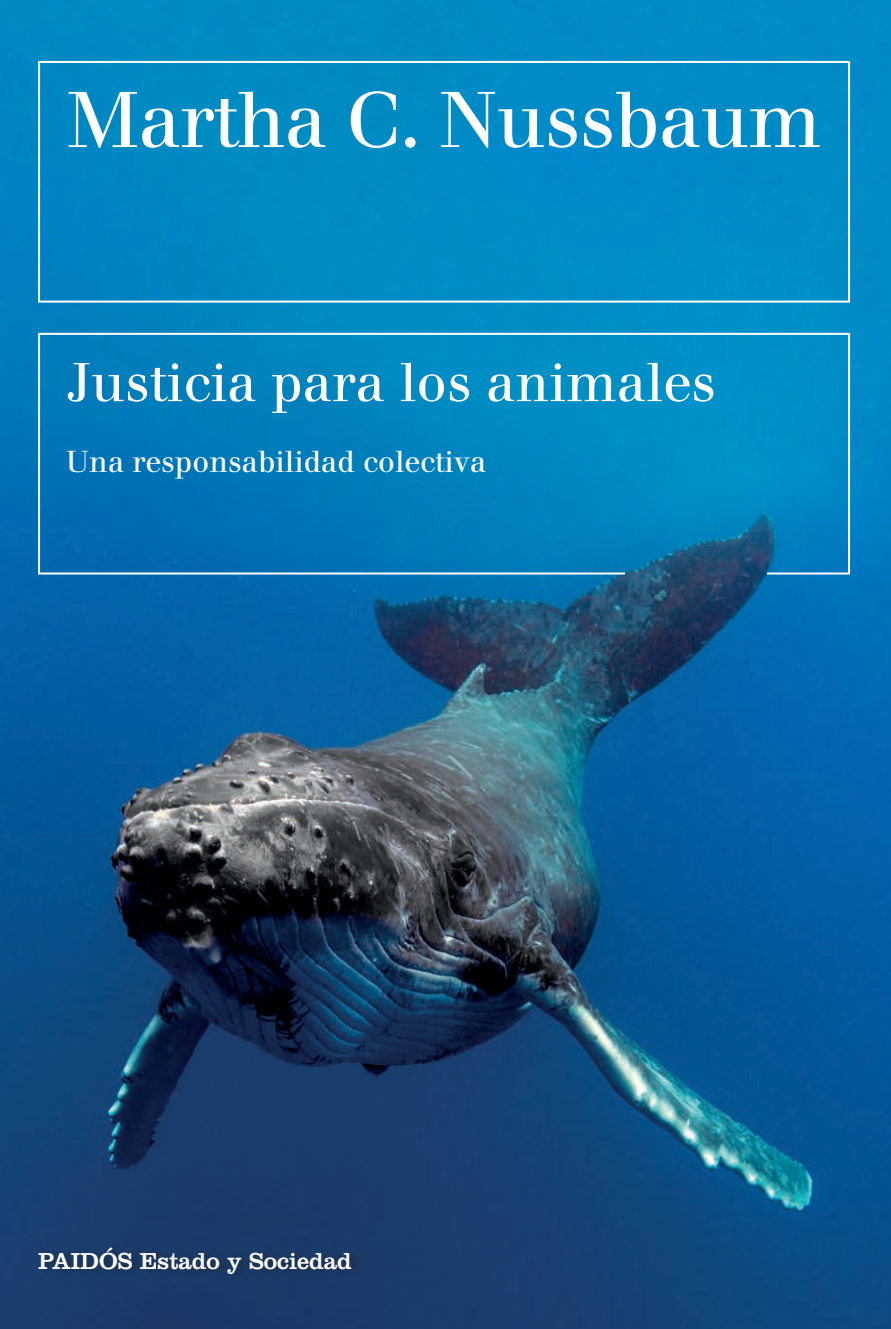
<style>
.page{position:relative;width:891px;height:1329px;background:#fff}
.page>*{position:absolute;margin:0;border:0;box-sizing:border-box;transform-origin:0 0}
.t1{font:78px "Walbaum";letter-spacing:-.01em;color:#fff}
.t2{font:54px "Walbaum";color:#fff}
.t3{font:30px "Walbaum";color:#fff}
.t4{font:24px "Clarendon LT Std";color:#fff}
</style>
<div class="page">
<img style="left:0;top:0;width:891px;height:1329px">
<div style="left:38px;top:1243px;width:325px;height:39px;background:#231f20;opacity:.5"></div>
<div style="left:38px;top:61px;width:812px;height:242px;border:2px solid #fff"></div>
<svg style="left:37px;top:332px;width:814px;height:243px;background:#0582bd"></svg>
<h1 class="t1" style="left:66px;top:75px;width:756px">Martha C. Nussbaum</h1>
<h2 class="t2" style="left:66px;top:351px;width:651px">Justicia para los animales</h2>
<p class="t3" style="left:66px;top:445px;width:422px">Una responsabilidad colectiva</p>
<p class="t4" style="left:38px;top:1246px;width:315px">PAIDÓS Estado y Sociedad</p>
</div>
